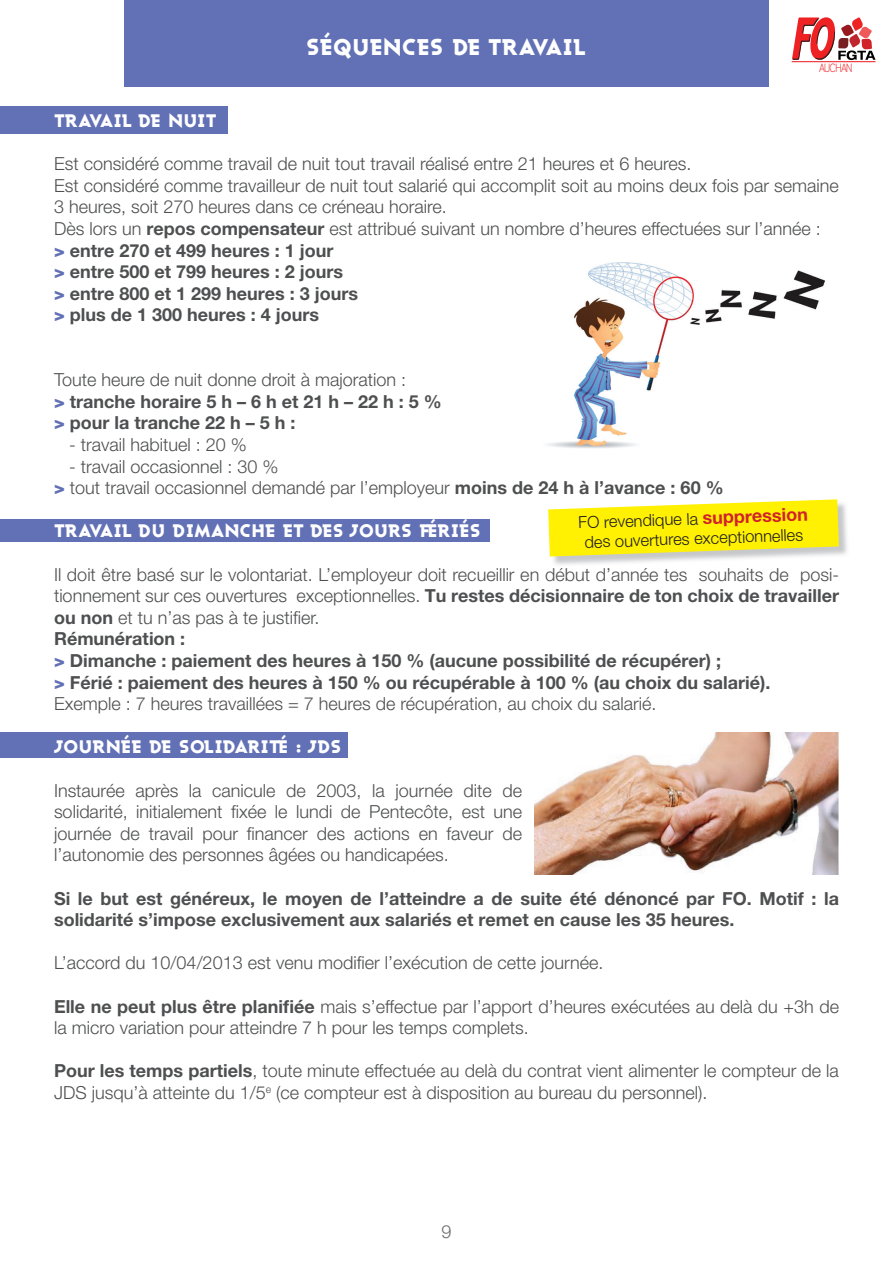
<style>
.page{position:relative;width:893px;height:1263px;background:#fff}
.page>*{position:absolute;margin:0;border:0;box-sizing:border-box;transform-origin:0 0}
.t1{font:900 22.5px "Ashby";color:#fff}
.t2{font:300 18px/21.6px "Helvetica Neue LT Pro";color:#4e4f50}
.t3{font:700 18px/21.6px "Helvetica Neue LT Pro";color:#4e4f50}
.t4{font:900 18px "Ashby";color:#fff}
.t5{font:300 18px "Helvetica Neue LT Pro";color:#6b6b6e}
.t6{font:300 16.5px/19.8px "Helvetica Neue LT Pro";color:#231f20;text-align:center}
.t7{font:700 condensed 12.3px "Walkway";color:#ee2123;scale:.94 1}
.s1{font-weight:700}
.s2{font-weight:800;color:#6270b5}
.s3{font-weight:300}
.s4{font-weight:700;font-size:18px;color:#d1232a}
</style>
<div class="page">
<div style="left:124px;top:0;width:645px;height:87px;background:#6270b5"></div>
<svg style="left:792px;top:17px;width:83px;height:43px"></svg>
<hr style="left:792px;top:61px;width:83px;height:1px;background:#ee1d23">
<div style="left:0;top:732px;width:348px;height:26px;background:#6270b5"></div>
<div style="left:0;top:519px;width:490px;height:23px;background:#6270b5"></div>
<div style="left:0;top:106px;width:228px;height:27px;background:#6270b5"></div>
<img style="left:549px;top:503px;width:298px;height:62px">
<svg style="left:548px;top:499px;width:291px;height:57px;background:#fbef2a"></svg>
<img style="left:546px;top:262px;width:279px;height:186px">
<img style="left:534px;top:732px;width:305px;height:143px">
<p class="t1" style="left:306px;top:32px;width:281px">SÉQUENCES DE TRAVAIL</p>
<p class="t7" style="left:819px;top:61px;width:36px">AUCHAN</p>
<p class="t4" style="left:54px;top:109px;width:164px">TRAVAIL DE NUIT</p>
<p class="t2" style="left:54px;top:153px;width:786px">Est considéré comme travail de nuit tout travail réalisé entre 21 heures et 6 heures.<br>Est considéré comme travailleur de nuit tout salarié qui accomplit soit au moins deux fois par semaine 3 heures, soit 270 heures dans ce créneau horaire.<br>Dès lors un <span class="s1">repos compensateur</span> est attribué suivant un nombre d’heures effectuées sur l’année :<br><span class="s2">&gt;</span> <span class="s1">entre 270 et 499 heures : 1 jour<br></span><span class="s2">&gt;</span> <span class="s1">entre 500 et 799 heures : 2 jours<br></span><span class="s2">&gt;</span> <span class="s1">entre 800 et 1 299 heures : 3 jours<br></span><span class="s2">&gt;</span> <span class="s1">plus de 1 300 heures : 4 jours</span></p>
<p class="t3" style="left:54px;top:369px;width:389px"><span class="s3">Toute heure de nuit donne droit à majoration :<br></span><span class="s2">&gt;</span> tranche horaire 5 h – 6 h et 21 h – 22 h : 5 % <span class="s2">&gt;</span> pour la tranche 22 h – 5 h :</p>
<p class="t2" style="left:69px;top:433px;width:179px">- travail habituel : 20 %</p>
<p class="t2" style="left:54px;top:455px;width:671px;text-indent:15px">- travail occasionnel : 30 %<br><span class="s2">&gt;</span> tout travail occasionnel demandé par l’employeur <span class="s1">moins de 24 h à l’avance : 60 %</span></p>
<p class="t4" style="left:54px;top:519px;width:428px">TRAVAIL DU DIMANCHE ET DES JOURS FÉRIÉS</p>
<p class="t2" style="left:54px;top:563px;width:786px">Il doit être basé sur le volontariat. L’employeur doit recueillir en début d’année tes souhaits de posi&shy;tionnement sur ces ouvertures exceptionnelles. <span class="s1">Tu restes décisionnaire de ton choix de travailler ou non</span> et tu n’as pas à te justifier.<br><span class="s1">Rémunération :<br></span><span class="s2">&gt;</span> <span class="s1">Dimanche : paiement des heures à 150 % (aucune possibilité de récupérer) ;<br></span><span class="s2">&gt;</span> <span class="s1">Férié : paiement des heures à 150 % ou récupérable à 100 % (au choix du salarié).<br></span>Exemple : 7 heures travaillées = 7 heures de récupération, au choix du salarié.</p>
<p class="t4" style="left:54px;top:735px;width:289px">JOURNÉE DE SOLIDARITÉ : JDS</p>
<p class="t2" style="left:54px;top:779px;width:470px;text-align:justify">Instaurée après la canicule de 2003, la journée dite de solidarité, initialement fixée le lundi de Pentecôte, est une journée de travail pour financer des actions en faveur de l’autonomie des personnes âgées ou handicapées.</p>
<p class="t3" style="left:54px;top:887px;width:786px">Si le but est généreux, le moyen de l’atteindre a de suite été dénoncé par FO. Motif : la solidarité s’impose exclusivement aux salariés et remet en cause les 35 heures.</p>
<p class="t2" style="left:54px;top:952px;width:551px">L’accord du 10/04/2013 est venu modifier l’exécution de cette journée.</p>
<p class="t2" style="left:54px;top:995px;width:787px"><span class="s1">Elle ne peut plus être planifiée</span> mais s’effectue par l’apport d’heures exécutées au delà du +3h de la micro variation pour atteindre 7 h pour les temps complets.</p>
<p class="t2" style="left:54px;top:1060px;width:786px"><span class="s1">Pour les temps partiels</span>, toute minute effectuée au delà du contrat vient alimenter le compteur de la<br>JDS jusqu’à atteinte du 1/5<sup>e</sup> (ce compteur est à disposition au bureau du personnel).</p>
<p class="t6" style="left:578px;top:512px;width:231px;rotate:-2deg">FO revendique la <span class="s4">suppression </span>des ouvertures exceptionnelles</p>
<p class="t5" style="left:441px;top:1220px;width:12px">9</p>
</div>
